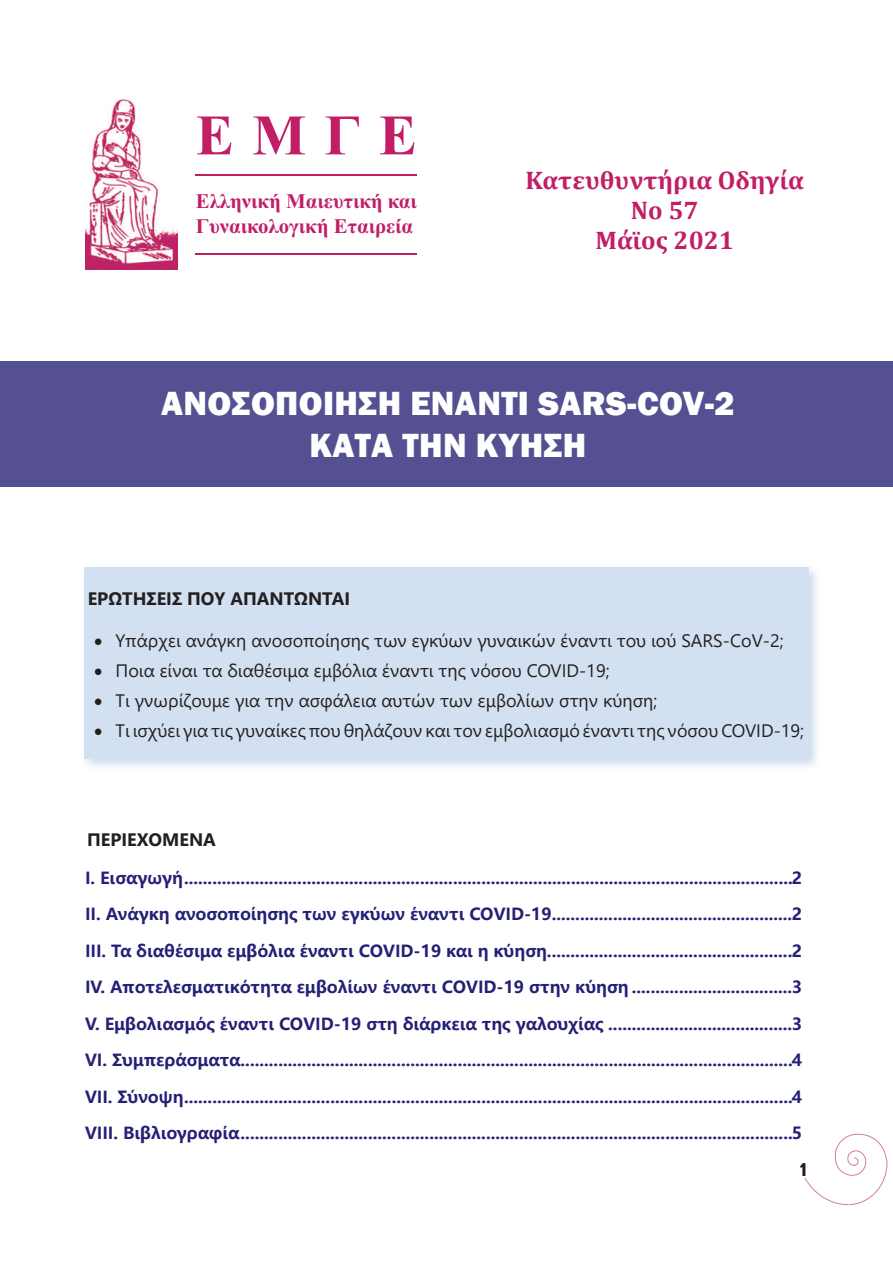
<style>
.page{position:relative;width:893px;height:1263px;background:#fff}
.page>*{position:absolute;margin:0;border:0;box-sizing:border-box;transform-origin:0 0}
.t1{font:700 57px "Times New Roman";color:#c11e66}
.t2{font:800 34.5px/42px "Franklin Gothic";letter-spacing:.01em;color:#fff;text-align:center}
.t3{font:700 25.5px/30px "Cambria";color:#c11e66;text-align:center}
.t4{font:700 20.7px/24.9px "Times New Roman";color:#c11e66}
.t5{font:18px "Segoe UI";color:#231f20}
.t6{font:700 18px "Segoe UI";color:#231f20}
.t7{font:18px "Cf Block Condensed";color:#231f20}
.t8{font:700 16.5px "Microsoft Ya Hei UI";color:#242076}
</style>
<div class="page">
<div style="left:80px;top:564px;width:741px;height:207px;background:#9ab8e0;opacity:.5"></div>
<div style="left:84px;top:567px;width:725px;height:192px;background:#d3e0f1"></div>
<svg style="left:805px;top:1133px;width:82px;height:72px"></svg>
<img style="left:85px;top:100px;width:93px;height:169px">
<hr style="left:196px;top:174px;width:221px;height:2px;background:#c11e66">
<hr style="left:196px;top:253px;width:221px;height:2px;background:#c11e66">
<div style="left:0;top:362px;width:893px;height:125px;background:#545091"></div>
<h1 class="t1" style="left:196px;top:96px;width:223px">ΕΜΓΕ</h1>
<p class="t4" style="left:196px;top:188px;width:223px">Ελληνική Μαιευτική και<br>Γυναικολογική Εταιρεία</p>
<h3 class="t3" style="left:526px;top:165px;width:280px">Κατευθυντήρια Οδηγία<br>No 57<br>Μάϊος 2021</h3>
<h2 class="t2" style="left:161px;top:382px;width:575px">ΑΝΟΣΟΠΟΊΗΣΗ ΈΝΑΝΤΙ SARS-COV-2<br>ΚΑΤΆ ΤΗΝ ΚΎΗΣΗ</h2>
<p class="t6" style="left:88px;top:582px;width:264px">ΕΡΩΤΗΣΕΙΣ ΠΟΥ ΑΠΑΝΤΩΝΤΑΙ</p>
<p class="t5" style="left:94px;top:624px;width:691px">• Υπάρχει ανάγκη ανοσοποίησης των εγκύων γυναικών έναντι του ιού SARS-CoV-2;</p>
<p class="t5" style="left:94px;top:654px;width:517px">• Ποια είναι τα διαθέσιμα εμβόλια έναντι της νόσου COVID-19;</p>
<p class="t5" style="left:94px;top:684px;width:565px">• Τι γνωρίζουμε για την ασφάλεια αυτών των εμβολίων στην κύηση;</p>
<p class="t5" style="left:94px;top:714px;width:712px">• Τι ισχύει για τις γυναίκες που θηλάζουν και τον εμβολιασμό έναντι της νόσου COVID-19;</p>
<p class="t6" style="left:87px;top:822px;width:130px">ΠΕΡΙΕΧΟΜΕΝΑ</p>
<p class="t8" style="left:85px;top:866px;width:719px">I. Εισαγωγή.................................................................................................................................2</p>
<p class="t8" style="left:85px;top:903px;width:719px">II. Ανάγκη ανοσοποίησης των εγκύων έναντι COVID-19...................................................2</p>
<p class="t8" style="left:85px;top:939px;width:719px">III. Τα διαθέσιμα εμβόλια έναντι COVID-19 και η κύηση....................................................2</p>
<p class="t8" style="left:85px;top:976px;width:719px">IV. Αποτελεσματικότητα εμβολίων έναντι COVID-19 στην κύηση ..................................3</p>
<p class="t8" style="left:85px;top:1012px;width:719px">V. Εμβολιασμός έναντι COVID-19 στη διάρκεια της γαλουχίας .......................................3</p>
<p class="t8" style="left:85px;top:1049px;width:719px">VI. Συμπεράσματα.....................................................................................................................4</p>
<p class="t8" style="left:85px;top:1085px;width:719px">VII. Σύνοψη.................................................................................................................................4</p>
<p class="t8" style="left:85px;top:1122px;width:719px">VIII. Βιβλιογραφία.....................................................................................................................5</p>
<p class="t7" style="left:799px;top:1160px;width:10px">1</p>
</div>
